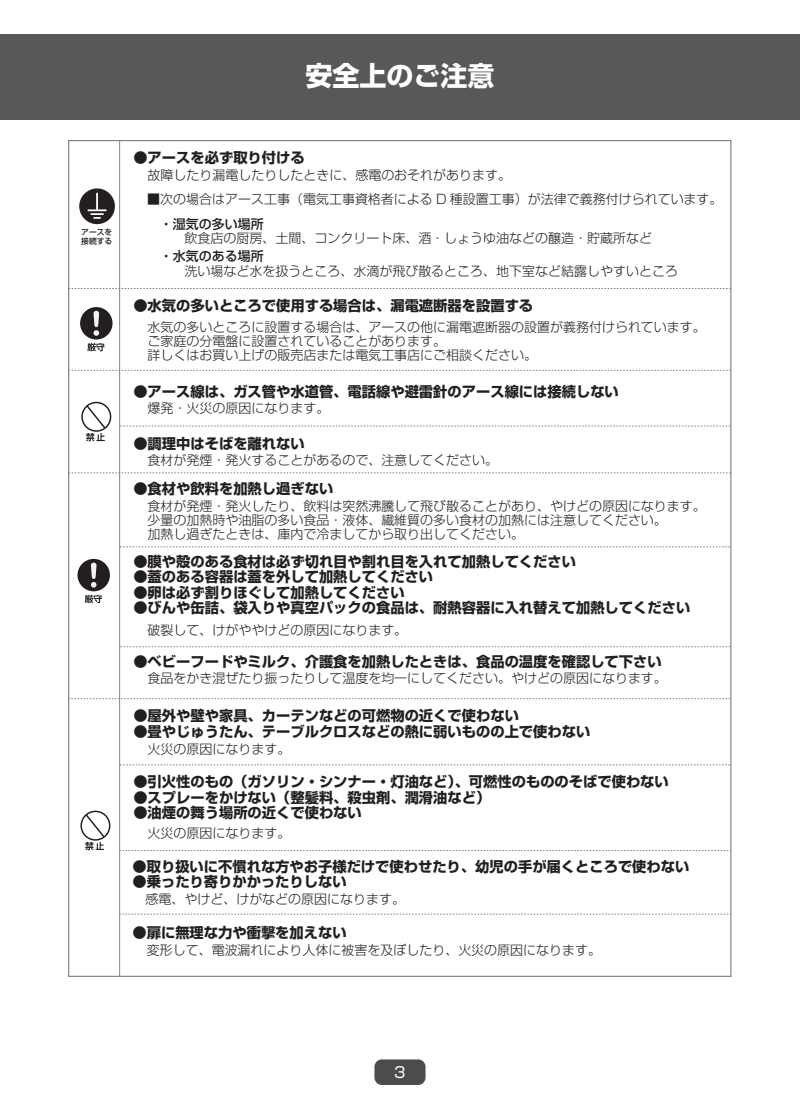
<style>
.page{position:relative;width:800px;height:1119px;background:#fff}
.page>*{position:absolute;margin:0;border:0;box-sizing:border-box;transform-origin:0 0}
.t1{font:700 27px "Shin Go Pro";color:#fff}
.t2{font:15px "Shin Go Pro";color:#fff}
.t3{font:700 14.25px "Shin Go Pro";color:#231f20}
.t4{font:300 12.9px/14.2px "Shin Go Pro";color:#231f20}
.t5{font:500 12.9px "Shin Go Pro";color:#231f20}
.t6{font:500 7.8px/9.1px "Shin Go Pro";color:#231f20}
</style>
<div class="page">
<div style="left:0;top:34px;width:799px;height:85px;background:#57585a"></div>
<div style="left:374px;top:1059px;width:51px;height:25px;background:#4b4c4d;border-radius:7px"></div>
<hr style="left:119px;top:140px;width:1px;height:836px;background:#808285">
<svg style="left:120px;top:425px;width:610px;height:1px"></svg>
<svg style="left:120px;top:546px;width:611px;height:1px"></svg>
<svg style="left:120px;top:764px;width:611px;height:1px"></svg>
<svg style="left:120px;top:646px;width:610px;height:1px"></svg>
<svg style="left:68px;top:472px;width:663px;height:1px"></svg>
<svg style="left:68px;top:370px;width:663px;height:1px"></svg>
<svg style="left:68px;top:288px;width:663px;height:1px"></svg>
<svg style="left:68px;top:698px;width:663px;height:1px"></svg>
<svg style="left:79px;top:188px;width:36px;height:36px"></svg>
<div style="left:81px;top:402px;width:30px;height:29px;border:1px solid #231f20;border-radius:50%"></div>
<svg style="left:85px;top:404px;width:22px;height:37px"></svg>
<div style="left:77px;top:559px;width:33px;height:32px;background:#231f20;border-radius:50%"></div>
<svg style="left:91px;top:562px;width:5px;height:25px"></svg>
<svg style="left:85px;top:594px;width:17px;height:9px"></svg>
<div style="left:80px;top:307px;width:32px;height:32px;background:#231f20;border-radius:50%"></div>
<svg style="left:93px;top:311px;width:6px;height:25px"></svg>
<svg style="left:87px;top:343px;width:17px;height:8px"></svg>
<svg style="left:119px;top:913px;width:610px;height:1px"></svg>
<svg style="left:120px;top:850px;width:609px;height:1px"></svg>
<div style="left:80px;top:810px;width:30px;height:30px;border:1px solid #231f20;border-radius:50%"></div>
<svg style="left:84px;top:812px;width:22px;height:38px"></svg>
<h1 class="t1" style="left:305px;top:54px;width:190px">安全上のご注意</h1>
<p class="t6" style="left:81px;top:226px;width:33px">アースを接続する</p>
<p class="t3" style="left:133px;top:146px;width:173px">●アースを必ず取り付ける</p>
<p class="t4" style="left:148px;top:166px;width:365px">故障したり漏電したりしたときに、感電のおそれがあります。</p>
<p class="t4" style="left:147px;top:190px;width:576px">■次の場合はアース工事（電気工事資格者による D 種設置工事）が法律で義務付けられています。</p>
<p class="t5" style="left:160px;top:213px;width:105px">・湿気の多い場所</p>
<p class="t4" style="left:185px;top:229px;width:468px">飲食店の厨房、土間、コンクリート床、酒・しょうゆ油などの醸造・貯蔵所など</p>
<p class="t5" style="left:160px;top:246px;width:105px">・水気のある場所</p>
<p class="t4" style="left:163px;top:262px;width:516px">　 洗い場など水を扱うところ、水滴が飛び散るところ、地下室など結露しやすいところ</p>
<p class="t3" style="left:133px;top:294px;width:401px">●水気の多いところで使用する場合は、漏電遮断器を設置する</p>
<p class="t4" style="left:148px;top:318px;width:559px">水気の多いところに設置する場合は、アースの他に漏電遮断器の設置が義務付けられています。ご家庭の分電盤に設置されていることがあります。<br>詳しくはお買い上げの販売店または電気工事店にご相談ください。</p>
<p class="t3" style="left:133px;top:380px;width:487px">●アース線は、ガス管や水道管、電話線や避雷針のアース線には接続しない</p>
<p class="t4" style="left:148px;top:400px;width:183px">爆発・火災の原因になります。</p>
<p class="t3" style="left:133px;top:432px;width:173px">●調理中はそばを離れない</p>
<p class="t4" style="left:148px;top:452px;width:352px">食材が発煙・発火することがあるので、注意してください。</p>
<p class="t3" style="left:133px;top:477px;width:201px">●食材や飲料を加熱し過ぎない</p>
<p class="t4" style="left:148px;top:497px;width:559px">食材が発煙・発火したり、飲料は突然沸騰して飛び散ることがあり、やけどの原因になります。少量の加熱時や油脂の多い食品・液体、繊維質の多い食材の加熱には注意してください。<br>加熱し過ぎたときは、庫内で冷ましてから取り出してください。</p>
<p class="t3" style="left:133px;top:550px;width:444px">●膜や殻のある食材は必ず切れ目や割れ目を入れて加熱してください</p>
<p class="t3" style="left:133px;top:565px;width:301px">●蓋のある容器は蓋を外して加熱してください</p>
<p class="t3" style="left:133px;top:581px;width:273px">●卵は必ず割りほぐして加熱してください</p>
<p class="t3" style="left:133px;top:596px;width:558px">●びんや缶詰、袋入りや真空パックの食品は、耐熱容器に入れ替えて加熱してください</p>
<p class="t4" style="left:148px;top:621px;width:261px">破裂して、けがややけどの原因になります。</p>
<p class="t3" style="left:133px;top:649px;width:529px">●ベビーフードやミルク、介護食を加熱したときは、食品の温度を確認して下さい</p>
<p class="t4" style="left:148px;top:669px;width:520px">食品をかき混ぜたり振ったりして温度を均一にしてください。やけどの原因になります。</p>
<p class="t3" style="left:133px;top:704px;width:387px">●屋外や壁や家具、カーテンなどの可燃物の近くで使わない</p>
<p class="t3" style="left:133px;top:720px;width:458px">●畳やじゅうたん、テーブルクロスなどの熱に弱いものの上で使わない</p>
<p class="t4" style="left:148px;top:739px;width:144px">火災の原因になります。</p>
<p class="t3" style="left:133px;top:770px;width:537px">●引火性のもの（ガソリン・シンナー・灯油など）、可燃性のもののそばで使わない</p>
<p class="t3" style="left:133px;top:786px;width:358px">●スプレーをかけない（整髪料、殺虫剤、潤滑油など）</p>
<p class="t3" style="left:133px;top:801px;width:230px">●油煙の舞う場所の近くで使わない</p>
<p class="t4" style="left:148px;top:824px;width:144px">火災の原因になります。</p>
<p class="t3" style="left:132px;top:854px;width:558px">●取り扱いに不慣れな方やお子様だけで使わせたり、幼児の手が届くところで使わない</p>
<p class="t3" style="left:132px;top:870px;width:216px">●乗ったり寄りかかったりしない</p>
<p class="t4" style="left:145px;top:890px;width:261px">感電、やけど、けがなどの原因になります。</p>
<p class="t3" style="left:132px;top:921px;width:216px">●扉に無理な力や衝撃を加えない</p>
<p class="t4" style="left:147px;top:941px;width:456px">変形して、電波漏れにより人体に被害を及ぼしたり、火災の原因になります。</p>
<p class="t2" style="left:394px;top:1060px;width:13px">3</p>
</div>
